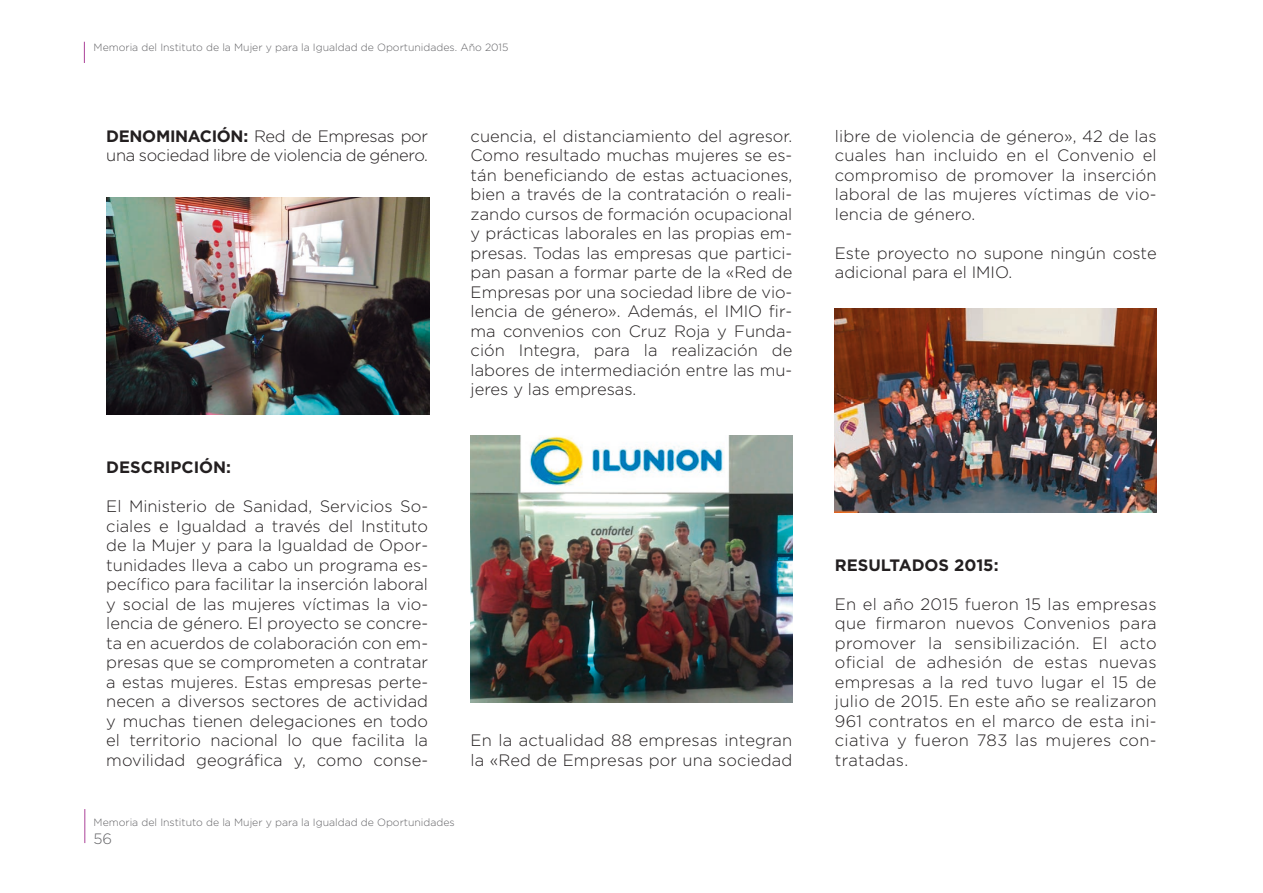
<style>
.page{position:relative;width:1263px;height:893px;background:#fff}
.page>*{position:absolute;margin:0;border:0;box-sizing:border-box;transform-origin:0 0}
.GENERAL-PARRAFO-1{font:16.5px/19.5px "Gotham Light 17";color:#231f20;text-align:justify}
.GENERAL-PARRAFO-1-2{font:16.5px/19.5px "Gotham Light 17";letter-spacing:-.02em;color:#231f20}
.GENERAL-PARRAFO-1-3{font:700 16.5px "Gotham";color:#231f20}
.GENERAL-IMAGEN{font:700 16.5px "Gotham";color:#231f20}
.t1{font:15px "Gotham Light 17";color:#636366}
.t2{font:10.5px "Gotham Light 26";color:#636366}
.t3{font:10.5px "Gotham Light 17";color:#636366}
.s1{font-family:"Gotham";font-weight:700}
</style>
<div class="page">
<hr style="left:85px;top:809px;width:1px;height:34px;background:#ab4298">
<svg style="left:84px;top:42px;width:1px;height:21px"></svg>
<img style="left:106px;top:198px;width:323px;height:216px">
<img style="left:471px;top:435px;width:321px;height:267px">
<img style="left:835px;top:309px;width:322px;height:203px">
<p class="t2" style="left:94px;top:41px;width:416px">Memoria del Instituto de la Mujer y para la Igualdad de Oportunidades. Año 2015</p>
<p class="GENERAL-PARRAFO-1-2" style="left:106px;top:126px;width:323px"><span class="s1">DENOMINACIÓN:</span> Red de Empresas por una sociedad libre de violencia de género.</p>
<p class="GENERAL-PARRAFO-1" style="left:471px;top:126px;width:323px">cuencia, el distanciamiento del agresor.<br>Como resultado muchas mujeres se es&shy;tán beneficiando de estas actuaciones, bien a través de la contratación o reali&shy;zando cursos de formación ocupacional y prácticas laborales en las propias em&shy;presas. Todas las empresas que partici&shy;pan pasan a formar parte de la «Red de Empresas por una sociedad libre de vio&shy;lencia de género». Además, el IMIO fir&shy;ma convenios con Cruz Roja y Funda&shy;ción Integra, para la realización de labores de intermediación entre las mu&shy;jeres y las empresas.</p>
<p class="GENERAL-IMAGEN" style="left:106px;top:456px;width:126px">DESCRIPCIÓN:</p>
<p class="GENERAL-PARRAFO-1" style="left:106px;top:496px;width:323px">El Ministerio de Sanidad, Servicios So&shy;ciales e Igualdad a través del Instituto de la Mujer y para la Igualdad de Opor&shy;tunidades lleva a cabo un programa es&shy;pecífico para facilitar la inserción laboral y social de las mujeres víctimas la vio&shy;lencia de género. El proyecto se concre&shy;ta en acuerdos de colaboración con em&shy;presas que se comprometen a contratar a estas mujeres. Estas empresas perte&shy;necen a diversos sectores de actividad y muchas tienen delegaciones en todo el territorio nacional lo que facilita la movilidad geográfica y, como conse-</p>
<p class="GENERAL-PARRAFO-1" style="left:471px;top:730px;width:323px">En la actualidad 88 empresas integran la «Red de Empresas por una sociedad</p>
<p class="t3" style="left:94px;top:815px;width:363px">Memoria del Instituto de la Mujer y para la Igualdad de Oportunidades</p>
<p class="t1" style="left:94px;top:829px;width:20px">56</p>
<p class="GENERAL-PARRAFO-1" style="left:835px;top:126px;width:323px">libre de violencia de género», 42 de las cuales han incluido en el Convenio el compromiso de promover la inserción laboral de las mujeres víctimas de vio&shy;lencia de género.</p>
<p class="GENERAL-PARRAFO-1" style="left:835px;top:243px;width:323px">Este proyecto no supone ningún coste adicional para el IMIO.</p>
<p class="GENERAL-PARRAFO-1-3" style="left:835px;top:554px;width:165px">RESULTADOS 2015:</p>
<p class="GENERAL-PARRAFO-1" style="left:835px;top:594px;width:323px">En el año 2015 fueron 15 las empresas que firmaron nuevos Convenios para promover la sensibilización. El acto oficial de adhesión de estas nuevas empresas a la red tuvo lugar el 15 de julio de 2015. En este año se realizaron 961 contratos en el marco de esta ini&shy;ciativa y fueron 783 las mujeres con&shy;tratadas.</p>
</div>
